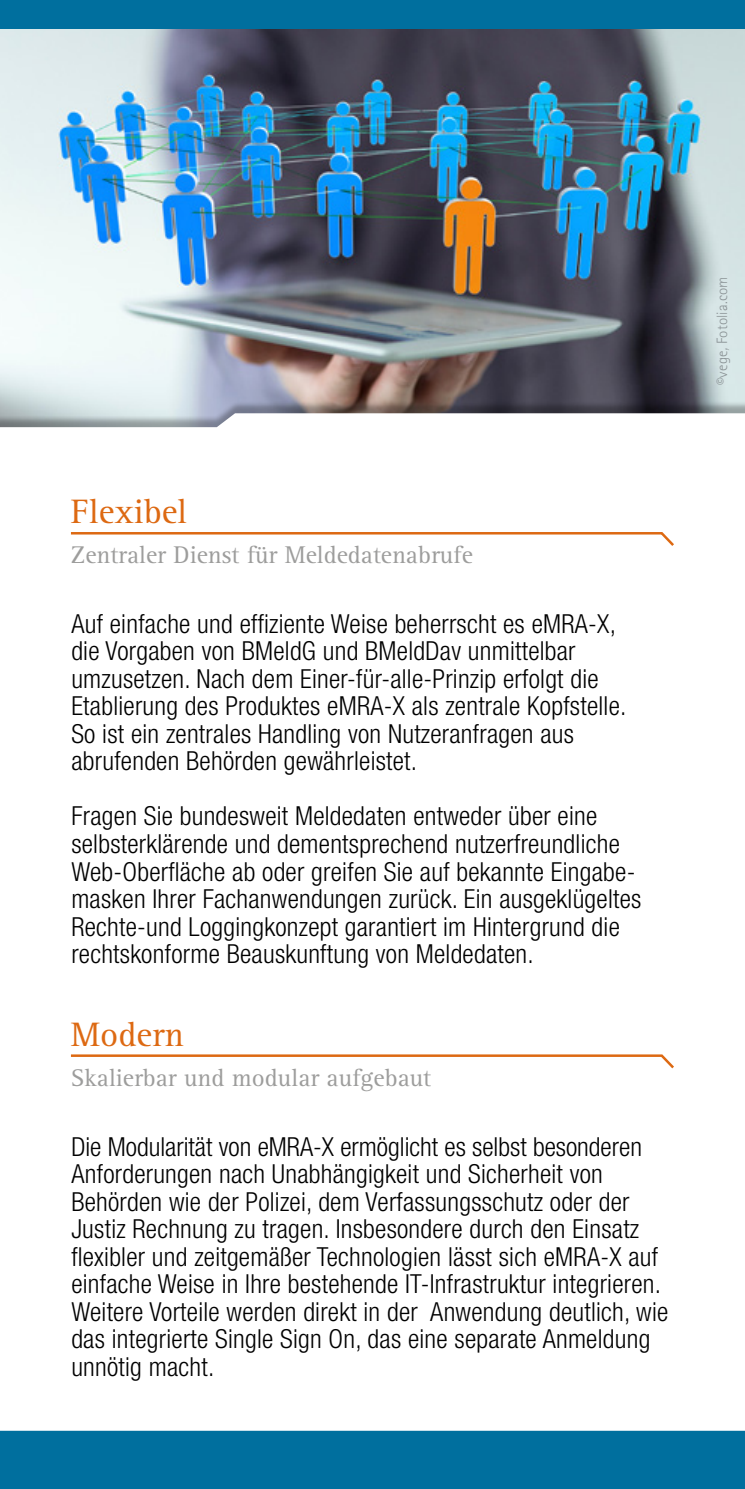
<style>
.page{position:relative;width:745px;height:1489px;background:#fff}
.page>*{position:absolute;margin:0;border:0;box-sizing:border-box;transform-origin:0 0}
.t1{font:35px "Rotis Serif Pro";color:#dd6912}
.t2{font:300 condensed 26.25px/27.5px "Helvetica Neue LT Pro";letter-spacing:.01em;color:#000}
.t3{font:25px "Rotis Serif Pro";color:#9d9d9c}
.t4{font:300 15px "Rotis Sans Serif Std";letter-spacing:.01em;color:#8a9295}
.s1{font-family:"Helvetica Neue LT Pro";font-style:italic;font-stretch:condensed}
</style>
<div class="page">
<img style="left:0;top:28px;width:744px;height:373px">
<div style="left:0;top:0;width:744px;height:28px;background:#006f9e"></div>
<div style="left:0;top:401px;width:744px;height:68px;background:#000;opacity:.3"></div>
<svg style="left:0;top:413px;width:745px;height:56px"></svg>
<svg style="left:70px;top:532px;width:604px;height:14px"></svg>
<div style="left:0;top:1430px;width:744px;height:58px;background:#006f9e"></div>
<svg style="left:70px;top:1054px;width:604px;height:15px"></svg>
<h1 class="t1" style="left:71px;top:490px;width:118px">Flexibel</h1>
<p class="t3" style="left:71px;top:539px;width:403px">Zentraler Dienst für Meldedatenabrufe</p>
<p class="t2" style="left:71px;top:609px;width:556px">Auf einfache und effiziente Weise beherrscht es eMRA-X, die Vorgaben von BMeldG und BMeldDav unmittelbar umzusetzen. Nach dem Einer-für-alle-Prinzip erfolgt die Etablierung des Produktes eMRA-X als zentrale Kopfstelle.<br>So ist ein zentrales Handling von Nutzeranfragen aus abrufenden Behörden gewährleistet.</p>
<p class="t2" style="left:71px;top:802px;width:571px">Fragen Sie bundesweit Meldedaten entweder über eine selbsterklärende und dementsprechend nutzerfreundliche Web-Oberfläche ab oder greifen Sie auf bekannte Eingabe&shy;masken Ihrer Fachanwendungen zurück. Ein ausgeklügeltes Rechte-und Loggingkonzept garantiert im Hintergrund die rechtskonforme Beauskunftung von Meldedaten.</p>
<h1 class="t1" style="left:71px;top:1012px;width:114px">Modern</h1>
<p class="t3" style="left:71px;top:1062px;width:361px">Skalierbar und modular aufgebaut</p>
<p class="t2" style="left:71px;top:1132px;width:598px">Die Modularität von eMRA-X ermöglicht es selbst besonderen Anforderungen nach Unabhängigkeit und Sicherheit von Behörden wie der Polizei, dem Verfassungsschutz oder der Justiz Rechnung zu tragen. Insbesondere durch den Einsatz flexibler und zeitgemäßer Technologien lässt sich eMRA-X auf einfache Weise in Ihre bestehende IT-Infrastruktur integrieren.<br>Weitere Vorteile werden direkt in der Anwendung deutlich, wie das integrierte Single Sign On, das eine separate Anmeldung unnötig macht.</p>
<p class="t4" style="left:713px;top:385px;width:110px;rotate:-90deg">©vege<span class="s1">,</span> Fotolia.com</p>
</div>
